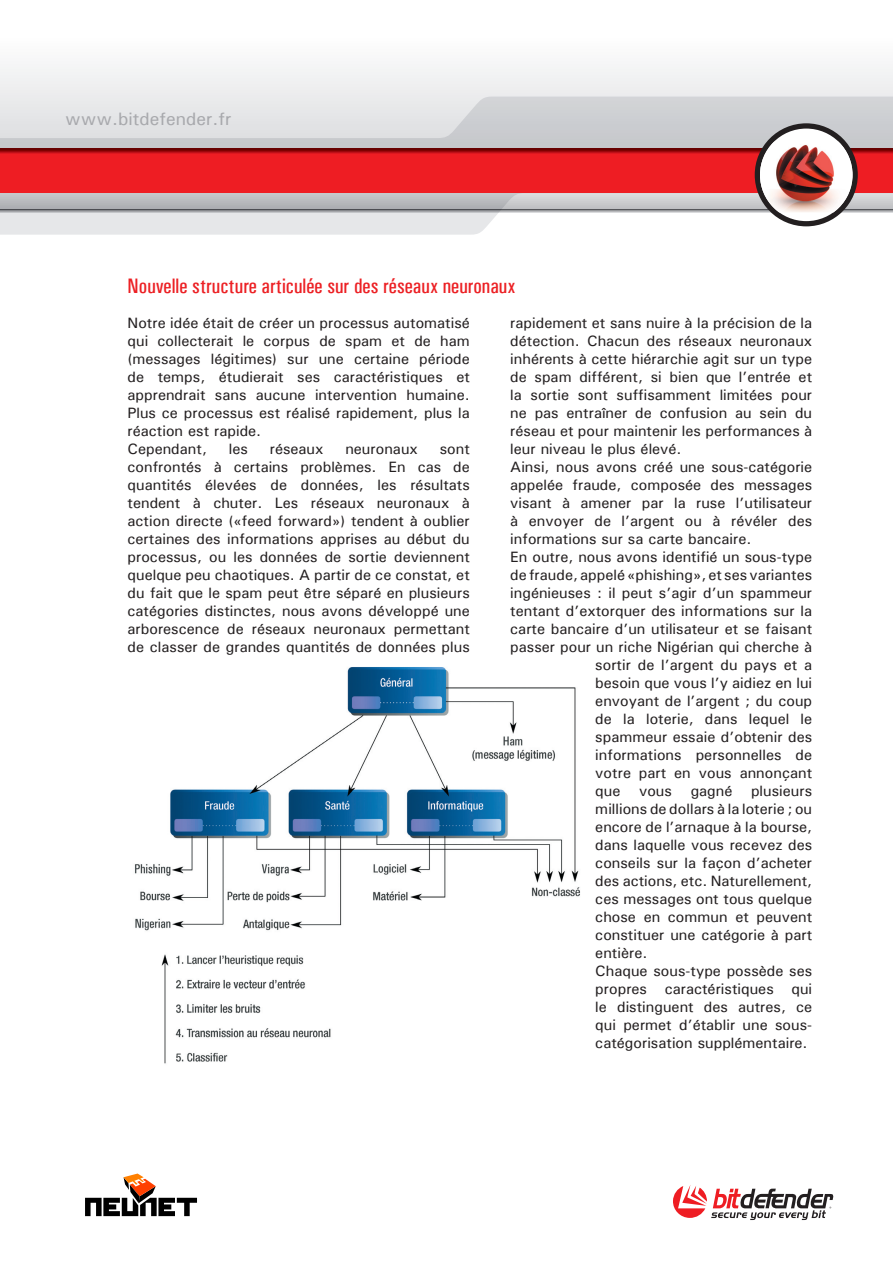
<style>
.page{position:relative;width:893px;height:1263px;background:#fff}
.page>*{position:absolute;margin:0;border:0;box-sizing:border-box;transform-origin:0 0}
.subtitlu{font:21px "Univers Condensed";color:#ec2024}
.t1{font:18px "Univers ATT";color:#a8a9ad}
.TEXT{font:500 15px/18px "Univers";color:#231f20;text-align:justify}
</style>
<div class="page">
<svg style="left:673px;top:1185px;width:160px;height:35px"></svg>
<div style="left:0;top:0;width:893px;height:149px;background:linear-gradient(to right,#f8f9f9,#f8f8f9)"></div>
<svg style="left:0;top:97px;width:893px;height:138px;background:#d5d5d7"></svg>
<div style="left:0;top:155px;width:893px;height:38px;background:#ee1d23"></div>
<svg style="left:0;top:149px;width:893px;height:6px;background:#ab0c11"></svg>
<svg style="left:757px;top:126px;width:98px;height:98px"></svg>
<div style="left:755px;top:123px;width:103px;height:103px;border:5px solid #231f20;border-radius:50%"></div>
<img style="left:760px;top:141px;width:92px;height:71px">
<svg style="left:85px;top:1173px;width:112px;height:43px"></svg>
<img style="left:134px;top:667px;width:446px;height:397px">
<p class="t1" style="left:65px;top:108px;width:168px">www.bitdefender.fr</p>
<p class="subtitlu" style="left:128px;top:274px;width:389px">Nouvelle structure articulée sur des réseaux neuronaux</p>
<p class="TEXT" style="left:128px;top:313px;width:344px">Notre idée était de créer un processus automatisé qui collecterait le corpus de spam et de ham (messages légitimes) sur une certaine période de temps, étudierait ses caractéristiques et apprendrait sans aucune intervention humaine.<br>Plus ce processus est réalisé rapidement, plus la réaction est rapide.</p>
<p class="TEXT" style="left:128px;top:439px;width:81px">Cependant,</p>
<p class="TEXT" style="left:229px;top:439px;width:21px">les</p>
<p class="TEXT" style="left:270px;top:439px;width:55px">réseaux</p>
<p class="TEXT" style="left:345px;top:439px;width:74px">neuronaux</p>
<p class="TEXT" style="left:128px;top:439px;width:344px;text-indent:312px">sont confrontés à certains problèmes. En cas de quantités élevées de données, les résultats tendent à chuter. Les réseaux neuronaux à action directe («feed forward») tendent à oublier certaines des informations apprises au début du processus, ou les données de sortie deviennent quelque peu chaotiques. A partir de ce constat, et du fait que le spam peut être séparé en plusieurs catégories distinctes, nous avons développé une arborescence de réseaux neuronaux permettant de classer de grandes quantités de données plus</p>
<p class="TEXT" style="left:510px;top:313px;width:303px">rapidement et sans nuire à la précision de la détection. Chacun des réseaux neuronaux inhérents à cette hiérarchie agit sur un type de spam différent, si bien que l’entrée et la sortie sont suffisamment limitées pour ne pas entraîner de confusion au sein du réseau et pour maintenir les performances à leur niveau le plus élevé.</p>
<p class="TEXT" style="left:510px;top:457px;width:303px">Ainsi, nous avons créé une sous-catégorie appelée fraude, composée des messages visant à amener par la ruse l’utilisateur à envoyer de l’argent ou à révéler des informations sur sa carte bancaire.</p>
<p class="TEXT" style="left:510px;top:547px;width:303px">En outre, nous avons identifié un sous-type</p>
<p class="TEXT" style="left:510px;top:565px;width:303px">de fraude, appelé «phishing», et ses variantes</p>
<p class="TEXT" style="left:510px;top:583px;width:303px">ingénieuses : il peut s’agir d’un spammeur</p>
<p class="TEXT" style="left:510px;top:601px;width:303px">tentant d’extorquer des informations sur la</p>
<p class="TEXT" style="left:510px;top:619px;width:303px">carte bancaire d’un utilisateur et se faisant</p>
<p class="TEXT" style="left:510px;top:637px;width:303px">passer pour un riche Nigérian qui cherche à</p>
<p class="TEXT" style="left:595px;top:655px;width:218px">sortir de l’argent du pays et a</p>
<p class="TEXT" style="left:595px;top:673px;width:218px">besoin que vous l’y aidiez en lui</p>
<p class="TEXT" style="left:595px;top:691px;width:218px">envoyant de l’argent ; du coup</p>
<p class="TEXT" style="left:595px;top:709px;width:218px">de la loterie, dans lequel le</p>
<p class="TEXT" style="left:595px;top:727px;width:218px">spammeur essaie d’obtenir des</p>
<p class="TEXT" style="left:595px;top:745px;width:218px">informations personnelles de</p>
<p class="TEXT" style="left:595px;top:763px;width:218px">votre part en vous annonçant</p>
<p class="TEXT" style="left:595px;top:781px;width:218px">que vous gagné plusieurs</p>
<p class="TEXT" style="left:595px;top:799px;width:218px">millions de dollars à la loterie ; ou</p>
<p class="TEXT" style="left:595px;top:817px;width:218px">encore de l’arnaque à la bourse,</p>
<p class="TEXT" style="left:595px;top:835px;width:218px">dans laquelle vous recevez des</p>
<p class="TEXT" style="left:595px;top:853px;width:218px">conseils sur la façon d’acheter</p>
<p class="TEXT" style="left:595px;top:871px;width:218px">des actions, etc. Naturellement,</p>
<p class="TEXT" style="left:595px;top:889px;width:218px">ces messages ont tous quelque</p>
<p class="TEXT" style="left:595px;top:907px;width:218px">chose en commun et peuvent</p>
<p class="TEXT" style="left:595px;top:925px;width:218px">constituer une catégorie à part</p>
<p class="TEXT" style="left:595px;top:943px;width:54px">entière.</p>
<p class="TEXT" style="left:595px;top:961px;width:218px">Chaque sous-type possède ses propres caractéristiques qui le distinguent des autres, ce qui permet d’établir une sous&shy;catégorisation supplémentaire.</p>
</div>
